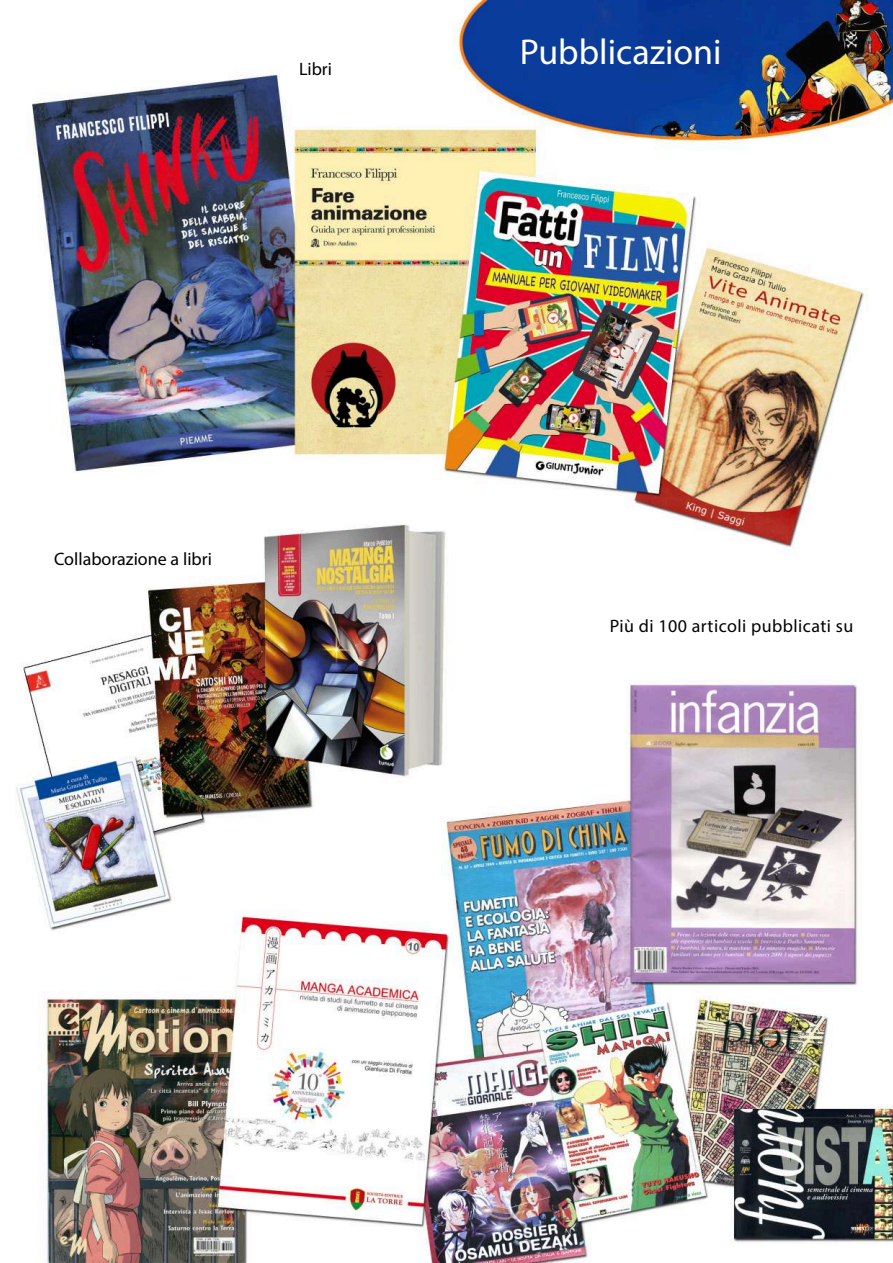
<style>
.page{position:relative;width:893px;height:1263px;background:#fff}
.page>*{position:absolute;margin:0;border:0;box-sizing:border-box;transform-origin:0 0}
.t1{font:36px "Myriad Pro";color:#fff}
.t2{font:18px "Myriad Pro";letter-spacing:.025em;color:#020202}
.t3{font:18px "Myriad Pro";color:#000}
</style>
<div class="page">
<img style="left:15px;top:0;width:878px;height:1263px">
<p class="t3" style="left:299px;top:61px;width:35px">Libri</p>
<p class="t3" style="left:54px;top:552px;width:159px">Collaborazione a libri</p>
<h1 class="t1" style="left:520px;top:37px;width:203px">Pubblicazioni</h1>
<p class="t2" style="left:610px;top:618px;width:245px">Più di 100 articoli pubblicati su</p>
</div>
